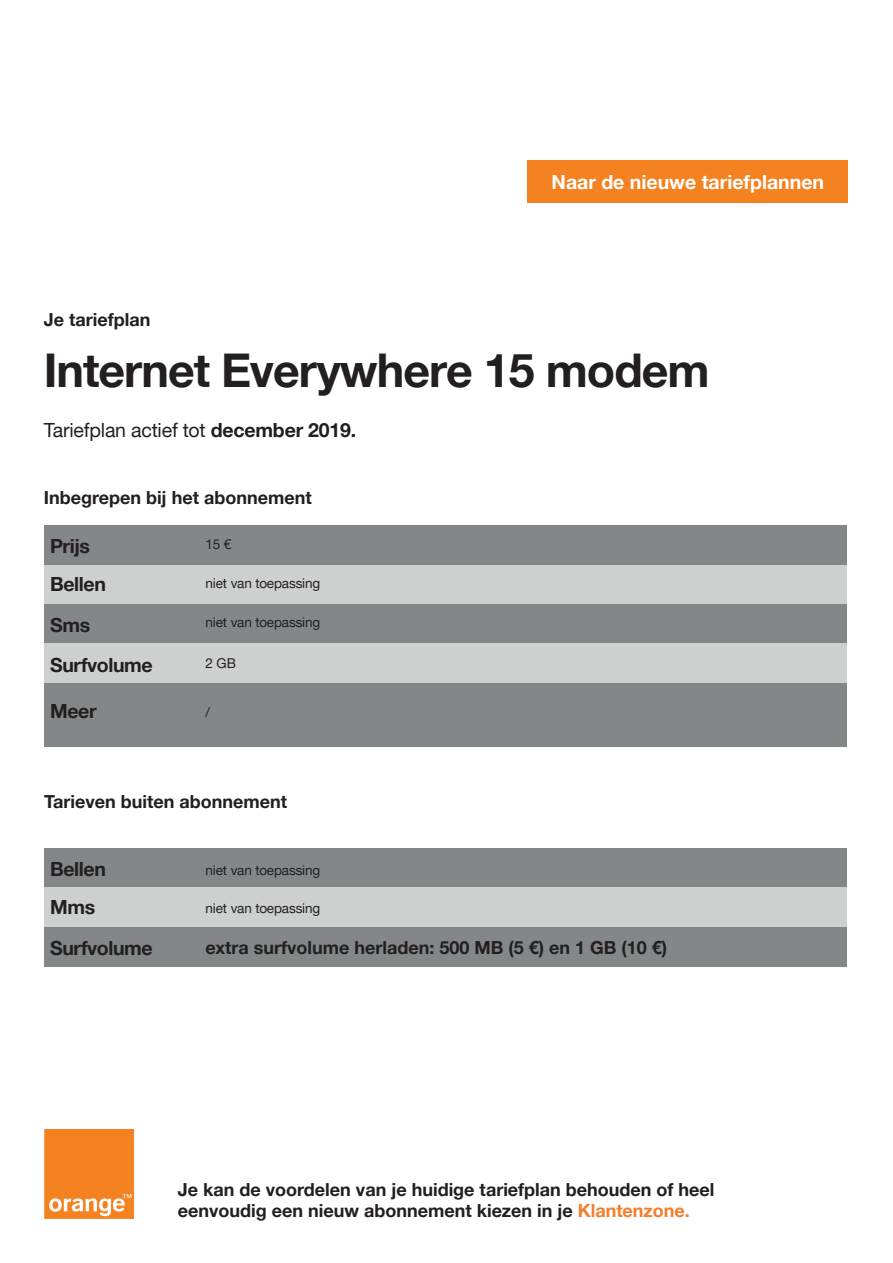
<style>
.page{position:relative;width:893px;height:1263px;background:#fff}
.page>*{position:absolute;margin:0;border:0;box-sizing:border-box;transform-origin:0 0}
.t1{font:700 46.5px "Helvetica Neue";letter-spacing:-.02em;color:#231f20}
.t2{font:700 19.5px/37.8px "Helvetica Neue";letter-spacing:-.02em;color:#231f20}
.t3{font:19.5px "Helvetica Neue";letter-spacing:-.01em;color:#231f20}
.t4{font:700 19.5px "Helvetica Neue";color:#fff}
.t5{font:700 18px/21.6px "Helvetica Neue";color:#231f20}
.t6{font:13.5px "Helvetica Neue";letter-spacing:-.01em;color:#231f20}
.s1{font-weight:700}
.s2{color:#f47d2c}
</style>
<div class="page">
<img style="left:45px;top:1129px;width:89px;height:89px">
<div style="left:44px;top:848px;width:802px;height:39px;background:#838788"></div>
<div style="left:44px;top:887px;width:802px;height:40px;background:#cdd0cf"></div>
<div style="left:44px;top:927px;width:802px;height:40px;background:#838788"></div>
<div style="left:44px;top:525px;width:802px;height:40px;background:#838788"></div>
<div style="left:44px;top:565px;width:802px;height:39px;background:#cdd0cf"></div>
<div style="left:44px;top:604px;width:802px;height:39px;background:#838788"></div>
<div style="left:44px;top:683px;width:802px;height:63px;background:#838788"></div>
<div style="left:44px;top:643px;width:802px;height:40px;background:#cdd0cf"></div>
<div style="left:528px;top:160px;width:320px;height:42px;background:#f58220"></div>
<p class="t4" style="left:552px;top:170px;width:274px">Naar de nieuwe tariefplannen</p>
<p class="t5" style="left:44px;top:309px;width:108px">Je tariefplan</p>
<h1 class="t1" style="left:44px;top:342px;width:667px">Internet Everywhere 15 modem</h1>
<p class="t3" style="left:44px;top:418px;width:314px">Tariefplan actief tot <span class="s1">december 2019.</span></p>
<p class="t5" style="left:44px;top:487px;width:269px">Inbegrepen bij het abonnement</p>
<p class="t2" style="left:50px;top:527px;width:57px">Prijs<br>Bellen</p>
<p class="t2" style="left:50px;top:605px;width:104px;line-height:39.9px">Sms<br>Surfvolume</p>
<p class="t2" style="left:50px;top:692px;width:48px">Meer</p>
<p class="t6" style="left:206px;top:536px;width:27px">15 €</p>
<p class="t6" style="left:206px;top:575px;width:116px">niet van toepassing</p>
<p class="t6" style="left:206px;top:614px;width:116px">niet van toepassing</p>
<p class="t6" style="left:206px;top:655px;width:32px">2 GB</p>
<p class="t6" style="left:206px;top:704px;width:6px">/</p>
<p class="t5" style="left:44px;top:791px;width:245px">Tarieven buiten abonnement</p>
<p class="t2" style="left:50px;top:849px;width:57px;line-height:38.5px">Bellen<br>Mms</p>
<p class="t2" style="left:50px;top:928px;width:104px">Surfvolume</p>
<p class="t5" style="left:206px;top:936px;width:463px">extra surfvolume herladen: 500 MB (5 €) en 1 GB (10 €)</p>
<p class="t6" style="left:206px;top:861px;width:116px">niet van toepassing</p>
<p class="t6" style="left:206px;top:899px;width:116px">niet van toepassing</p>
<p class="t5" style="left:178px;top:1178px;width:538px">Je kan de voordelen van je huidige tariefplan behouden of heel eenvoudig een nieuw abonnement kiezen in je <span class="s2">Klantenzone.</span></p>
</div>
